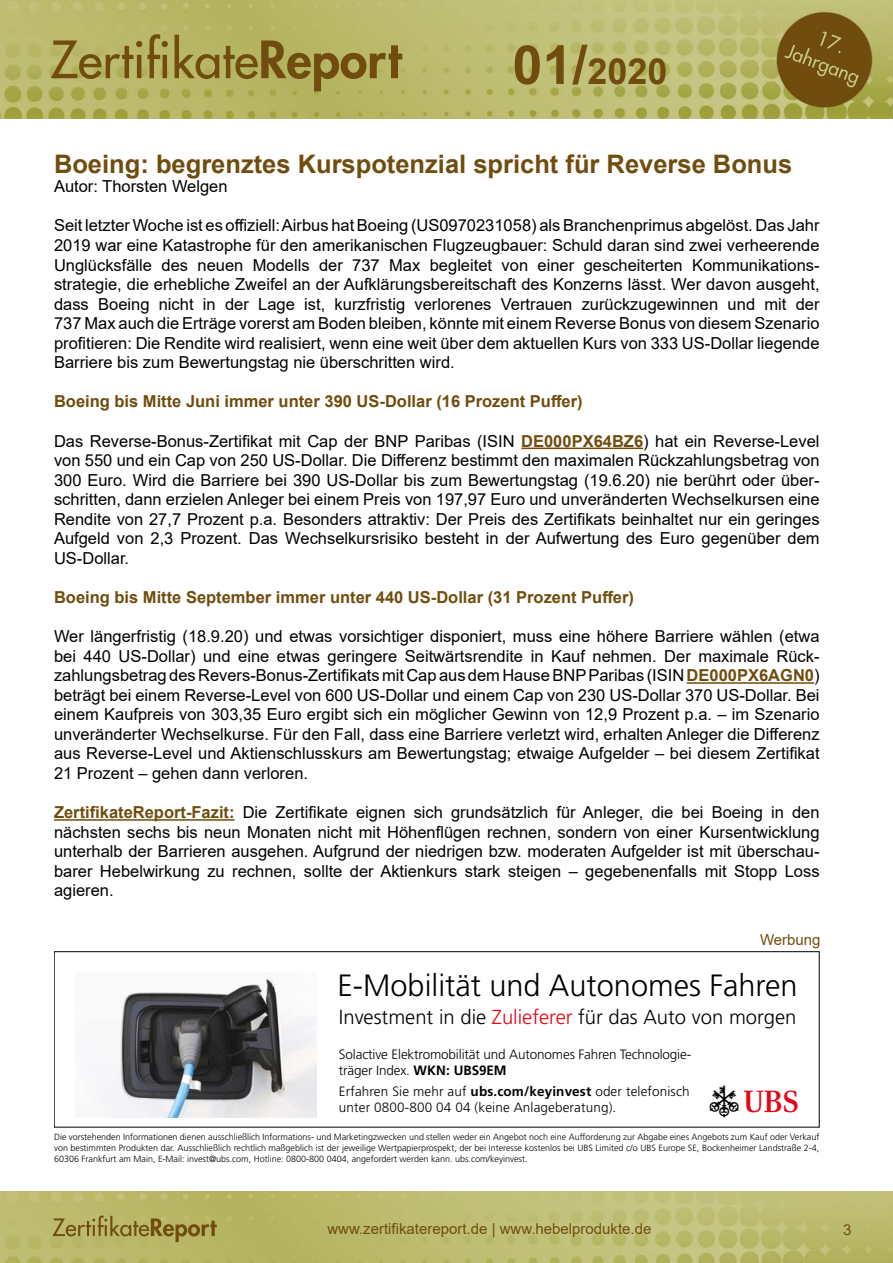
<style>
.page{position:relative;width:893px;height:1263px;background:#fff}
.page>*{position:absolute;margin:0;border:0;box-sizing:border-box;transform-origin:0 0}
.t1{font:700 36px "Arial";color:#704d0f}
.t2{font:31.8px "UB Ssemiextra";color:#000}
.t3{font:300 30.75px "Frutiger LT Std";color:#000}
.t4{font:700 25.5px "Arial";color:#704d0f}
.t5{font:300 20.25px "Frutiger LT Std";color:#000}
.t6{font:16.5px/19.5px "Arial";color:#000;text-align:justify}
.t7{font:700 16.5px "Arial";color:#704d0f}
.t8{font:15px "Arial";color:#704d0f}
.t9{font:300 13.5px/16.2px "Frutiger LT Std";letter-spacing:.01em;color:#000}
.t10{font:300 13.5px/16.2px "Frutiger LT Std";letter-spacing:-.01em;color:#000}
.t11{font:300 9px/10.8px "Frutiger LT Std";color:#000;text-align:justify}
.s1{font-size:54px}
.s2{font-weight:700;color:#704d0f}
.s3{color:#e30613}
.s4{font-weight:700}
.s5{font-size:21.9px;color:#e30613}
</style>
<div class="page">
<img style="left:0;top:1192px;width:893px;height:71px">
<img style="left:0;top:0;width:893px;height:119px">
<hr style="left:521px;top:448px;width:122px;height:1px;background:#704d0f">
<hr style="left:687px;top:682px;width:127px;height:2px;background:#704d0f">
<hr style="left:54px;top:819px;width:181px;height:2px;background:#704d0f">
<div style="left:54px;top:951px;width:765px;height:176px;border:1px solid #000"></div>
<img style="left:101px;top:977px;width:215px;height:140px">
<h1 class="t1" style="left:512px;top:46px;width:157px"><span class="s1">01/</span>2020</h1>
<h3 class="t4" style="left:54px;top:146px;width:740px">Boeing: begrenztes Kurspotenzial spricht für Reverse Bonus</h3>
<p class="t6" style="left:54px;top:177px;width:175px">Autor: Thorsten Welgen</p>
<p class="t6" style="left:54px;top:216px;width:767px">Seit letzter Woche ist es offiziell: Airbus hat Boeing (US0970231058) als Branchenprimus abgelöst. Das Jahr 2019 war eine Katastrophe für den amerikanischen Flugzeugbauer: Schuld daran sind zwei verheerende Unglücksfälle des neuen Modells der 737 Max begleitet von einer gescheiterten Kommunikations&shy;strategie, die erhebliche Zweifel an der Aufklärungsbereitschaft des Konzerns lässt. Wer davon ausgeht, dass Boeing nicht in der Lage ist, kurzfristig verlorenes Vertrauen zurückzugewinnen und mit der 737 Max auch die Erträge vorerst am Boden bleiben, könnte mit einem Reverse Bonus von diesem Szenario profitieren: Die Rendite wird realisiert, wenn eine weit über dem aktuellen Kurs von 333 US-Dollar liegende Barriere bis zum Bewertungstag nie überschritten wird.</p>
<p class="t7" style="left:54px;top:390px;width:530px">Boeing bis Mitte Juni immer unter 390 US-Dollar (16 Prozent Puffer)</p>
<p class="t6" style="left:54px;top:431px;width:767px">Das Reverse-Bonus-Zertifikat mit Cap der BNP Paribas (ISIN <span class="s2">DE000PX64BZ6</span>) hat ein Reverse-Level von 550 und ein Cap von 250 US-Dollar. Die Differenz bestimmt den maximalen Rückzahlungsbetrag von 300 Euro. Wird die Barriere bei 390 US-Dollar bis zum Bewertungstag (19.6.20) nie berührt oder über&shy;schritten, dann erzielen Anleger bei einem Preis von 197,97 Euro und unveränderten Wechselkursen eine Rendite von 27,7 Prozent p.a. Besonders attraktiv: Der Preis des Zertifikats beinhaltet nur ein geringes Aufgeld von 2,3 Prozent. Das Wechselkursrisiko besteht in der Aufwertung des Euro gegenüber dem US-Dollar.</p>
<p class="t7" style="left:54px;top:585px;width:581px">Boeing bis Mitte September immer unter 440 US-Dollar (31 Prozent Puffer)</p>
<p class="t6" style="left:54px;top:626px;width:767px">Wer längerfristig (18.9.20) und etwas vorsichtiger disponiert, muss eine höhere Barriere wählen (etwa bei 440 US-Dollar) und eine etwas geringere Seitwärtsrendite in Kauf nehmen. Der maximale Rück&shy;zahlungsbetrag des Revers-Bonus-Zertifikats mit Cap aus dem Hause BNP Paribas (ISIN <span class="s2">DE000PX6AGN0</span>) beträgt bei einem Reverse-Level von 600 US-Dollar und einem Cap von 230 US-Dollar 370 US-Dollar. Bei einem Kaufpreis von 303,35 Euro ergibt sich ein möglicher Gewinn von 12,9 Prozent p.a. – im Szenario unveränderter Wechselkurse. Für den Fall, dass eine Barriere verletzt wird, erhalten Anleger die Differenz aus Reverse-Level und Aktienschlusskurs am Bewertungstag; etwaige Aufgelder – bei diesem Zertifikat 21 Prozent – gehen dann verloren.</p>
<p class="t6" style="left:54px;top:802px;width:767px"><span class="s2">ZertifikateReport-Fazit:</span> Die Zertifikate eignen sich grundsätzlich für Anleger, die bei Boeing in den nächsten sechs bis neun Monaten nicht mit Höhenflügen rechnen, sondern von einer Kursentwicklung unterhalb der Barrieren ausgehen. Aufgrund der niedrigen bzw. moderaten Aufgelder ist mit überschau&shy;barer Hebelwirkung zu rechnen, sollte der Aktienkurs stark steigen – gegebenenfalls mit Stopp Loss agieren.</p>
<p class="t8" style="left:760px;top:930px;width:62px">Werbung</p>
<h3 class="t3" style="left:338px;top:968px;width:462px">E-Mobilität und Autonomes Fahren</h3>
<p class="t5" style="left:339px;top:1006px;width:459px">Investment in die <span class="s3">Zulieferer</span> für das Auto von morgen</p>
<p class="t10" style="left:339px;top:1046px;width:354px">Solactive Elektromobilität und Autonomes Fahren Technologie&shy;träger Index. <span class="s4">WKN: UBS9EM</span></p>
<p class="t9" style="left:339px;top:1083px;width:352px">Erfahren Sie mehr auf <span class="s4">ubs.com/keyinvest</span> oder telefonisch unter 0800-800 04 04 (keine Anlageberatung).</p>
<h2 class="t2" style="left:710px;top:1085px;width:89px">a<span class="s5">b</span></h2>
<p class="t11" style="left:54px;top:1132px;width:767px">Die vorstehenden Informationen dienen ausschließlich Informations- und Marketingzwecken und stellen weder ein Angebot noch eine Aufforderung zur Abgabe eines Angebots zum Kauf oder Verkauf von bestimmten Produkten dar. Ausschließlich rechtlich maßgeblich ist der jeweilige Wertpapierprospekt, der bei Interesse kostenlos bei UBS Limited c/o UBS Europe SE, Bockenheimer Landstraße 2-4, 60306 Frankfurt am Main, E-Mail: invest@ubs.com, Hotline: 0800-800 0404, angefordert werden kann. ubs.com/keyinvest.</p>
<p class="t8" style="left:327px;top:1218px;width:326px">www.zertifikatereport.de | www.hebelprodukte.de</p>
<p class="t8" style="left:843px;top:1219px;width:10px">3</p>
</div>
